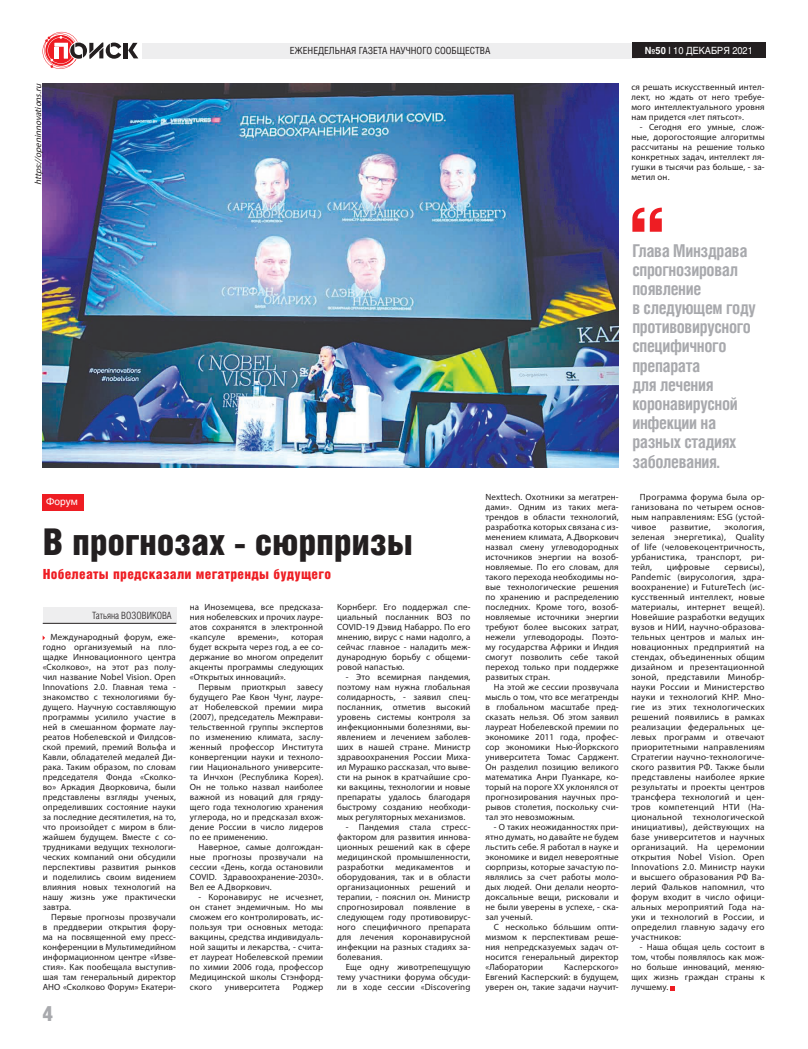
<style>
.page{position:relative;width:808px;height:1049px;background:#fff}
.page>*{position:absolute;margin:0;border:0;box-sizing:border-box;transform-origin:0 0}
.t1{font:37px "Helios Cond Black C";letter-spacing:-.01em;color:#231f20}
.t2{font:21.1px "Helios Cond Black C";color:#a8a9ad}
.t3{font:700 17.7px/19.2px "Helios Cond C";letter-spacing:-.02em;color:#a8a9ad;scale:.96 1}
.t4{font:14px "Helios Cond Black C";letter-spacing:.02em;color:#ee1d23}
.t5{font:10px "Helios Cond Light C";color:#231f20}
.t6{font:10px "Helios C";color:#fff}
.t7{font:9.8px "Helios Cond C";color:#231f20}
.t8{font:9.8px "Helios C";color:#fff;scale:.93 1}
.t9{font:9px/10px "Myriad Pro";letter-spacing:.015em;color:#231f20;text-align:justify}
.t10{font:italic 9px "Myriad Pro";color:#231f20}
.s1{font-weight:700}
.s2{font-family:"Bodoni C"}
</style>
<div class="page">
<hr style="left:124px;top:43px;width:4px;height:15px;background:#231f20">
<svg style="left:128px;top:43px;width:10px;height:15px"></svg>
<svg style="left:43px;top:32px;width:78px;height:37px"></svg>
<div style="left:142px;top:43px;width:496px;height:16px;background:#eeeeef"></div>
<div style="left:632px;top:43px;width:133px;height:15px;background:#231f20"></div>
<svg style="left:632px;top:208px;width:30px;height:24px"></svg>
<div style="left:43px;top:607px;width:133px;height:16px;background:#eeeeef"></div>
<hr style="left:43px;top:623px;width:133px;height:1px;background:#231f20">
<svg style="left:670px;top:986px;width:5px;height:4px"></svg>
<div style="left:43px;top:494px;width:41px;height:16px;background:#ee1d23"></div>
<img style="left:43px;top:84px;width:575px;height:383px">
<p class="t10" style="left:35px;top:185px;width:105px;rotate:-90deg">https://openinnovations.ru</p>
<p class="t7" style="left:290px;top:45px;width:202px">ЕЖЕНЕДЕЛЬНАЯ ГАЗЕТА НАУЧНОГО СООБЩЕСТВА</p>
<p class="t8" style="left:645px;top:44px;width:118px"><span class="s1">№50</span> I 10 ДЕКАБРЯ 2021</p>
<p class="t9" style="left:631px;top:83px;width:135px">ся решать искусственный интел&shy;лект, но ждать от него требуе&shy;мого интеллектуального уровня нам придется «лет пятьсот».</p>
<p class="t9" style="left:631px;top:123px;width:135px;text-indent:9px">- Сегодня его умные, слож&shy;ные, дорогостоящие алгоритмы рассчитаны на решение только конкретных задач, интеллект ля&shy;гушки в тысячи раз больше, - за&shy;метил он.</p>
<h3 class="t3" style="left:632px;top:240px;width:130px">Глава Минздрава спрогнозировал появление<br>в следующем году противовирусного специфичного препарата<br>для лечения коронавирусной инфекции на разных стадиях заболевания.</h3>
<p class="t6" style="left:46px;top:496px;width:33px">Форум</p>
<h1 class="t1" style="left:43px;top:520px;width:372px">В прогнозах - сюрпризы</h1>
<h3 class="t4" style="left:43px;top:566px;width:290px">Нобелеаты предсказали мегатренды будущего</h3>
<p class="t5" style="left:92px;top:610px;width:81px">Татьяна ВОЗОВИКОВА</p>
<p class="t9" style="left:43px;top:633px;width:135px;text-indent:8px">Международный форум, еже&shy;годно организуемый на пло&shy;щадке Инновационного центра «Сколково», на этот раз полу&shy;чил название Nobel Vision. Open Innovations 2.0. Главная тема - знакомство с технологиями бу&shy;дущего. Научную составляющую программы усилило участие в ней в смешанном формате лау&shy;реатов Нобелевской и Филдсов&shy;ской премий, премий Вольфа и Кавли, обладателей медалей Ди&shy;рака. Таким образом, по словам председателя Фонда «Сколко&shy;во» Аркадия Дворковича, были представлены взгляды ученых, определивших состояние науки за последние десятилетия, на то, что произойдет с миром в бли&shy;жайшем будущем. Вместе с со&shy;трудниками ведущих технологи&shy;ческих компаний они обсудили перспективы развития рынков и поделились своим видением влияния новых технологий на нашу жизнь уже практически завтра.</p>
<p class="t9" style="left:43px;top:913px;width:135px;text-indent:9px">Первые прогнозы прозвучали в преддверии открытия фору&shy;ма на посвященной ему пресс&shy;конференции в Мультимедийном информационном центре «Изве&shy;стия». Как пообещала выступив&shy;шая там генеральный директор АНО «Сколково Форум» Екатери-</p>
<h2 class="t2" style="left:43px;top:1001px;width:12px">4</h2>
<p class="t9" style="left:190px;top:603px;width:135px">на Иноземцева, все предсказа&shy;ния нобелевских и прочих лауре&shy;атов сохранятся в электронной «капсуле</p>
<p class="t9" style="left:190px;top:633px;width:135px;text-indent:101px">которая будет вскрыта через год, а ее со&shy;держание во многом определит акценты программы следующих «Открытых инноваций».</p>
<p class="t9" style="left:190px;top:683px;width:135px;text-indent:9px">Первым приоткрыл завесу будущего Рае Квон Чунг, лауре&shy;ат Нобелевской премии мира (2007), председатель Межправи&shy;тельственной группы экспертов по изменению климата, заслу&shy;женный профессор Института конвергенции науки и техноло&shy;гии Национального университе&shy;та Инчхон (Республика Корея).<br>Он не только назвал наиболее важной из новаций для гряду&shy;щего года технологию хранения углерода, но и предсказал вхож&shy;дение России в число лидеров по ее применению.</p>
<p class="t9" style="left:190px;top:843px;width:135px;text-indent:9px">Наверное, самые долгождан&shy;ные прогнозы прозвучали на сессии «День, когда остановили COVID. Здравоохранение-2030».<br>Вел ее А.Дворкович.</p>
<p class="t9" style="left:190px;top:893px;width:135px;text-indent:9px">- Коронавирус не исчезнет, он станет эндемичным. Но мы сможем его контролировать, ис&shy;пользуя три основных метода: вакцины, средства индивидуаль&shy;ной защиты и лекарства, - счита&shy;ет лауреат Нобелевской премии по химии 2006 года, профессор Медицинской школы Стэнфорд&shy;ского</p>
<p class="t9" style="left:238px;top:633px;width:42px">времени»,</p>
<p class="t9" style="left:225px;top:983px;width:56px">университета</p>
<p class="t9" style="left:293px;top:983px;width:32px">Роджер</p>
<p class="t9" style="left:337px;top:603px;width:135px">Корнберг. Его поддержал спе&shy;циальный посланник ВОЗ по COVID-19 Дэвид Набарро. По его мнению, вирус с нами надолго, а сейчас главное - наладить меж&shy;дународную борьбу с общеми&shy;ровой напастью.</p>
<p class="t9" style="left:337px;top:673px;width:135px;text-indent:9px">- Это всемирная пандемия, поэтому нам нужна глобальная солидарность, - заявил спец&shy;посланник, отметив высокий уровень системы контроля за инфекционными болезнями, вы&shy;явлением и лечением заболев&shy;ших в нашей стране. Министр здравоохранения России Миха&shy;ил Мурашко рассказал, что выве&shy;сти на рынок в кратчайшие сро&shy;ки вакцины, технологии и новые препараты удалось благодаря быстрому созданию необходи&shy;мых регуляторных механизмов.</p>
<p class="t9" style="left:337px;top:823px;width:135px;text-indent:9px">- Пандемия стала стресс&shy;фактором для развития иннова&shy;ционных решений как в сфере медицинской промышленности, разработки</p>
<p class="t9" style="left:395px;top:863px;width:60px">медикаментов</p>
<p class="t9" style="left:337px;top:863px;width:135px;text-indent:128px">и оборудования, так и в области организационных решений и терапии, - пояснил он. Министр спрогнозировал появление в следующем году противовирус&shy;ного специфичного препарата для лечения коронавирусной инфекции на разных стадиях за&shy;болевания.</p>
<p class="t9" style="left:337px;top:963px;width:135px;text-indent:9px">Еще одну животрепещущую тему участники форума обсуди&shy;ли в ходе сессии «Discovering</p>
<p class="t9" style="left:485px;top:493px;width:135px">Nexttech. Охотники за мегатрен&shy;дами». Одним из таких мега&shy;трендов в области технологий, разработка которых связана с из&shy;менением климата, А.Дворкович назвал смену углеводородных источников энергии на возоб&shy;новляемые. По его словам, для такого перехода необходимы но&shy;вые технологические решения по хранению и распределению последних. Кроме того, возоб&shy;новляемые источники энергии требуют более высоких затрат, нежели углеводороды. Поэто&shy;му государства Африки и Индия смогут позволить себе такой переход только при поддержке развитых стран.</p>
<p class="t9" style="left:485px;top:683px;width:135px;text-indent:9px">На этой же сессии прозвучала мысль о том, что все мегатренды в глобальном масштабе пред&shy;сказать нельзя. Об этом заявил лауреат Нобелевской премии по экономике 2011 года, профес&shy;сор экономики Нью-Йоркского университета Томас Сарджент.<br>Он разделил позицию великого математика Анри Пуанкаре, ко&shy;торый на пороге XX уклонялся от прогнозирования научных про&shy;рывов столетия, поскольку счи&shy;тал это невозможным.</p>
<p class="t9" style="left:485px;top:823px;width:135px;text-indent:9px">- О таких неожиданностях при&shy;ятно думать, но давайте не будем льстить себе. Я работал в науке и экономике и видел невероятные сюрпризы, которые зачастую по&shy;являлись за счет работы моло&shy;дых людей. Они делали неорто&shy;доксальные вещи, рисковали и не были уверены в успехе, - ска&shy;зал ученый.</p>
<p class="t9" style="left:485px;top:923px;width:135px;text-indent:9px">С несколько бо<span class="s2">-</span>льшим опти&shy;мизмом к перспективам реше&shy;ния непредсказуемых задач от&shy;носится генеральный директор «Лаборатории</p>
<p class="t9" style="left:485px;top:963px;width:135px;text-indent:79px">Касперского» Евгений Касперский: в будущем, уверен он, такие задачи научит-</p>
<p class="t9" style="left:631px;top:493px;width:135px;text-indent:9px">Программа форума была ор&shy;ганизована по четырем основ&shy;ным направлениям: ESG (устой&shy;чивое</p>
<p class="t9" style="left:631px;top:523px;width:135px;text-indent:93px">экология, зеленая энергетика), Quality of life (человекоцентричность, урбанистика, транспорт, ри&shy;тейл,</p>
<p class="t9" style="left:670px;top:523px;width:42px">развитие,</p>
<p class="t9" style="left:667px;top:563px;width:45px">цифровые</p>
<p class="t9" style="left:631px;top:563px;width:135px;text-indent:93px">сервисы), Pandemic (вирусология, здра&shy;воохранение) и FutureTech (ис&shy;кусственный интеллект, новые материалы, интернет вещей).<br>Новейшие разработки ведущих вузов и НИИ, научно-образова&shy;тельных центров и малых ин&shy;новационных предприятий на стендах, объединенных общим дизайном и презентационной зоной, представили Минобр&shy;науки России и Министерство науки и технологий КНР. Мно&shy;гие из этих технологических решений появились в рамках реализации федеральных це&shy;левых программ и отвечают приоритетными направлениям Стратегии научно-технологиче&shy;ского развития РФ. Также были представлены наиболее яркие результаты и проекты центров трансфера технологий и цен&shy;тров компетенций НТИ (На&shy;циональной технологической инициативы), действующих на базе университетов и научных организаций. На церемонии открытия Nobel Vision. Open Innovations 2.0. Министр науки и высшего образования РФ Ва&shy;лерий Фальков напомнил, что форум входит в число офици&shy;альных мероприятий Года на&shy;уки и технологий в России, и определил главную задачу его участников:</p>
<p class="t9" style="left:631px;top:943px;width:135px;text-indent:9px">- Наша общая цель состоит в том, чтобы появлялось как мож&shy;но больше инноваций, меняю&shy;щих жизнь граждан страны к лучшему.</p>
</div>
